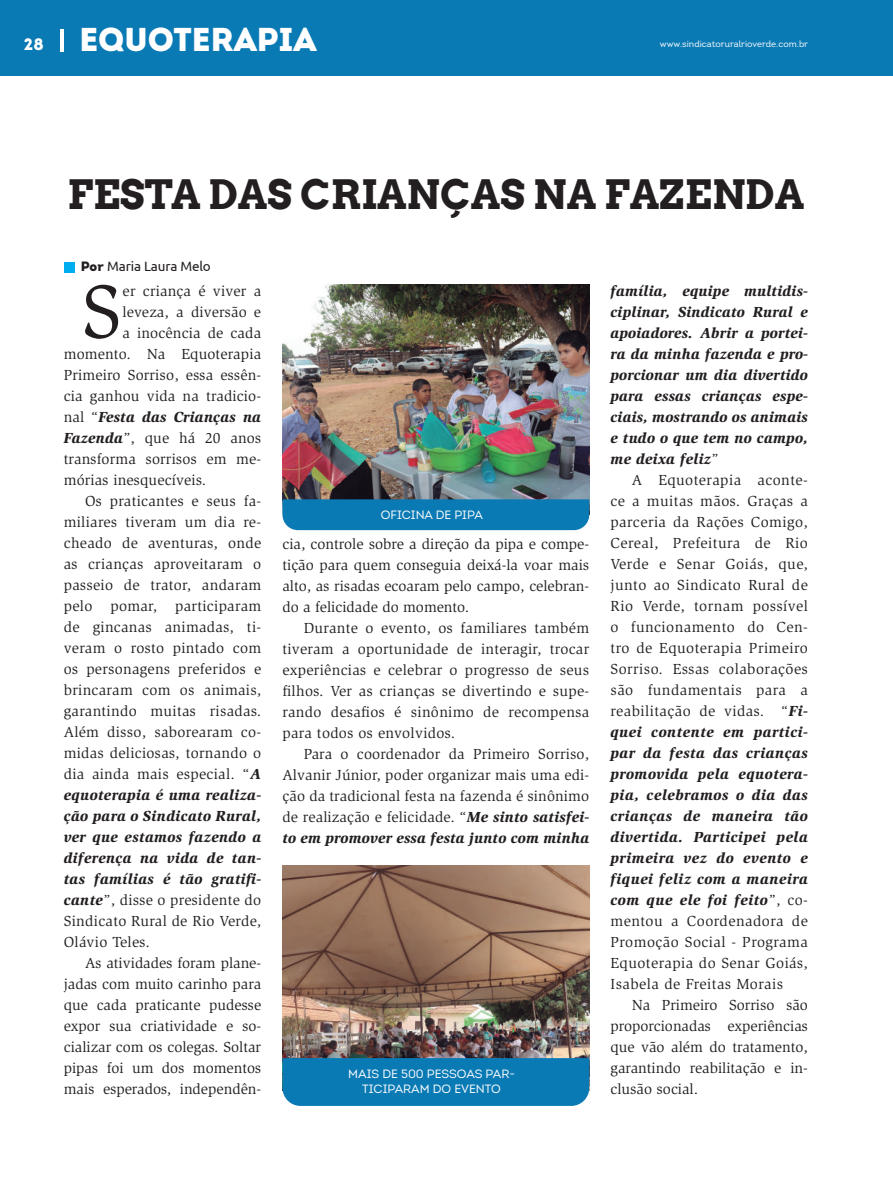
<style>
.page{position:relative;width:893px;height:1191px;background:#fff}
.page>*{position:absolute;margin:0;border:0;box-sizing:border-box;transform-origin:0 0}
.t1{font:77.7px "Slimbach Std";color:#231f20}
.t2{font:700 40.5px "Arvo";color:#231f20}
.t3{font:33px "Intro Black Alt";color:#fff}
.t4{font:15px/21px "Slimbach Std";letter-spacing:.01em;color:#231f20;text-align:justify}
.t5{font:italic 900 15px/21px "Slimbach Std";letter-spacing:.02em;color:#231f20;text-align:justify}
.t6{font:13.5px "Ubuntu";letter-spacing:-.01em;color:#231f20}
.t7{font:12px/15px "Intro";color:#fff;text-align:center}
.t8{font:9px "Intro";color:#fff}
.s1{font-size:16.5px}
.s2{font-family:"Intro";font-weight:900}
.s3{font-weight:400;font-style:normal}
.s4{font-weight:900;font-style:italic}
</style>
<div class="page">
<div style="left:0;top:0;width:893px;height:75px;background:#0a7ab5"></div>
<hr style="left:60px;top:29px;width:4px;height:22px;background:#fff">
<div style="left:64px;top:262px;width:10px;height:10px;background:#00aeef"></div>
<img style="left:282px;top:865px;width:307px;height:193px">
<img style="left:282px;top:285px;width:307px;height:214px">
<div style="left:282px;top:499px;width:307px;height:31px;background:#0a7ab5"></div>
<div style="left:282px;top:1058px;width:307px;height:48px;background:#0a7ab5"></div>
<h3 class="t3" style="left:24px;top:18px;width:294px"><span class="s1">28</span> EQUOTERAPIA</h3>
<p class="t8" style="left:660px;top:39px;width:150px">www.sindicatoruralrioverde.com.br</p>
<h2 class="t2" style="left:68px;top:169px;width:738px">FESTA DAS CRIANÇAS NA FAZENDA</h2>
<p class="t6" style="left:81px;top:258px;width:132px"><span class="s2">Por</span> Maria Laura Melo</p>
<h1 class="t1" style="left:82px;top:267px;width:42px">S</h1>
<p class="t4" style="left:123px;top:280px;width:140px">er criança é viver a</p>
<p class="t4" style="left:123px;top:301px;width:140px">leveza, a diversão e</p>
<p class="t4" style="left:123px;top:322px;width:140px">a inocência de cada</p>
<p class="t4" style="left:64px;top:343px;width:199px">momento. Na Equoterapia</p>
<p class="t4" style="left:64px;top:364px;width:199px">Primeiro Sorriso, essa essên-</p>
<p class="t4" style="left:64px;top:385px;width:199px">cia ganhou vida na tradicio-</p>
<p class="t5" style="left:64px;top:406px;width:199px"><span class="s3">nal “</span>Festa das Crianças na</p>
<p class="t4" style="left:64px;top:427px;width:199px"><span class="s4">Fazenda</span>”, que há 20 anos</p>
<p class="t4" style="left:64px;top:448px;width:199px">transforma sorrisos em me-</p>
<p class="t4" style="left:64px;top:469px;width:144px">mórias inesquecíveis.</p>
<p class="t4" style="left:85px;top:490px;width:178px">Os praticantes e seus fa-</p>
<p class="t4" style="left:64px;top:511px;width:199px">miliares tiveram um dia re-</p>
<p class="t4" style="left:64px;top:532px;width:199px">cheado de aventuras, onde</p>
<p class="t4" style="left:64px;top:553px;width:199px">as crianças aproveitaram o</p>
<p class="t4" style="left:64px;top:574px;width:199px">passeio de trator, andaram</p>
<p class="t4" style="left:64px;top:595px;width:199px">pelo pomar, participaram</p>
<p class="t4" style="left:64px;top:616px;width:199px">de gincanas animadas, ti-</p>
<p class="t4" style="left:64px;top:637px;width:199px">veram o rosto pintado com</p>
<p class="t4" style="left:64px;top:658px;width:199px">os personagens preferidos e</p>
<p class="t4" style="left:64px;top:679px;width:199px">brincaram com os animais,</p>
<p class="t4" style="left:64px;top:700px;width:199px">garantindo muitas risadas.</p>
<p class="t4" style="left:64px;top:721px;width:199px">Além disso, saborearam co-</p>
<p class="t4" style="left:64px;top:742px;width:199px">midas deliciosas, tornando o</p>
<p class="t4" style="left:64px;top:763px;width:199px">dia ainda mais especial. “<span class="s4">A</span></p>
<p class="t5" style="left:64px;top:784px;width:199px">equoterapia é uma realiza-</p>
<p class="t5" style="left:64px;top:805px;width:199px">ção para o Sindicato Rural,</p>
<p class="t5" style="left:64px;top:826px;width:199px">ver que estamos fazendo a</p>
<p class="t5" style="left:64px;top:847px;width:199px">diferença na vida de tan-</p>
<p class="t5" style="left:64px;top:868px;width:199px">tas famílias é tão gratifi-</p>
<p class="t4" style="left:64px;top:889px;width:199px"><span class="s4">cante</span>”, disse o presidente do</p>
<p class="t4" style="left:64px;top:910px;width:199px">Sindicato Rural de Rio Verde,</p>
<p class="t4" style="left:64px;top:931px;width:88px">Olávio Teles.</p>
<p class="t4" style="left:85px;top:952px;width:178px">As atividades foram plane-</p>
<p class="t4" style="left:64px;top:973px;width:199px">jadas com muito carinho para</p>
<p class="t4" style="left:64px;top:994px;width:199px">que cada praticante pudesse</p>
<p class="t4" style="left:64px;top:1015px;width:199px">expor sua criatividade e so-</p>
<p class="t4" style="left:64px;top:1036px;width:199px">cializar com os colegas. Soltar</p>
<p class="t4" style="left:64px;top:1057px;width:199px">pipas foi um dos momentos</p>
<p class="t4" style="left:64px;top:1078px;width:199px">mais esperados, independên-</p>
<p class="t7" style="left:381px;top:507px;width:104px">OFICINA DE PIPA</p>
<p class="t4" style="left:282px;top:533px;width:308px">cia, controle sobre a direção da pipa e compe&shy;tição para quem conseguia deixá-la voar mais alto, as risadas ecoaram pelo campo, celebran&shy;do a felicidade do momento.</p>
<p class="t4" style="left:282px;top:617px;width:308px;text-indent:21px">Durante o evento, os familiares também tiveram a oportunidade de interagir, trocar experiências e celebrar o progresso de seus filhos. Ver as crianças se divertindo e supe&shy;rando desafios é sinônimo de recompensa para todos os envolvidos.</p>
<p class="t4" style="left:282px;top:743px;width:308px;text-indent:21px">Para o coordenador da Primeiro Sorriso, Alvanir Júnior, poder organizar mais uma edi&shy;ção da tradicional festa na fazenda é sinônimo de realização e felicidade. “<span class="s4">Me sinto satisfei&shy;to em promover essa festa junto com minha</span></p>
<p class="t7" style="left:348px;top:1066px;width:168px">MAIS DE 500 PESSOAS PAR-<br>TICIPARAM DO EVENTO</p>
<p class="t5" style="left:610px;top:280px;width:199px">família, equipe multidis&shy;ciplinar, Sindicato Rural e apoiadores. Abrir a portei&shy;ra da minha fazenda e pro&shy;porcionar um dia divertido para essas crianças espe&shy;ciais, mostrando os animais e tudo o que tem no campo, me deixa feliz<span class="s3">”</span></p>
<p class="t4" style="left:610px;top:469px;width:199px;text-indent:21px">A Equoterapia aconte&shy;ce a muitas mãos. Graças a parceria da Rações Comigo, Cereal, Prefeitura de Rio Verde e Senar Goiás, que, junto ao Sindicato Rural de Rio Verde, tornam possível o funcionamento do Cen&shy;tro de Equoterapia Primeiro Sorriso. Essas colaborações são fundamentais para a reabilitação de vidas. “<span class="s4">Fi&shy;quei contente em partici&shy;par da festa das crianças promovida pela equotera&shy;pia, celebramos o dia das crianças de maneira tão divertida. Participei pela primeira vez do evento e fiquei feliz com a maneira com que ele foi feito</span>”, co&shy;mentou a Coordenadora de Promoção Social - Programa Equoterapia do Senar Goiás, Isabela de Freitas Morais</p>
<p class="t4" style="left:610px;top:994px;width:199px;text-indent:21px">Na Primeiro Sorriso são proporcionadas experiências que vão além do tratamento, garantindo reabilitação e in&shy;clusão social.</p>
</div>
